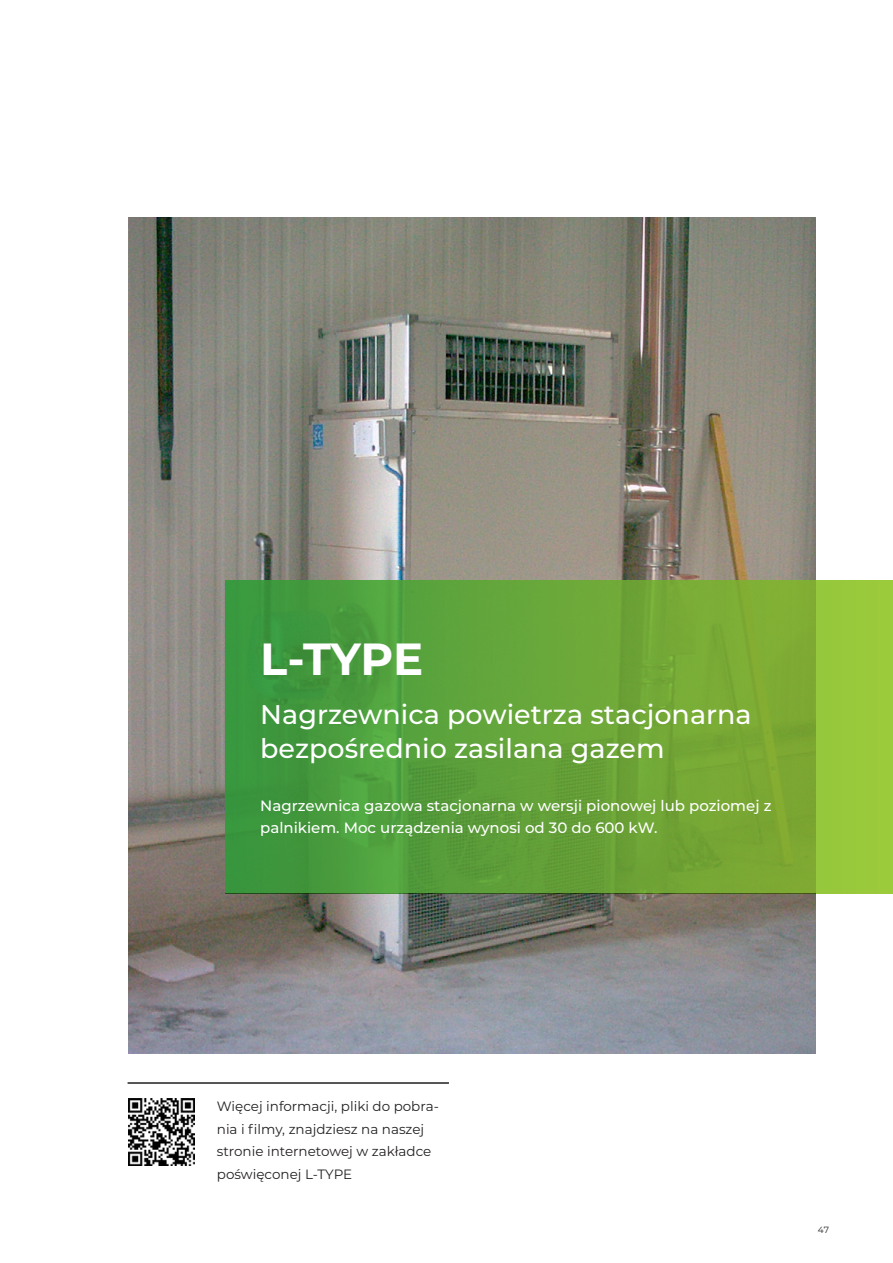
<style>
.page{position:relative;width:893px;height:1263px;background:#fff}
.page>*{position:absolute;margin:0;border:0;box-sizing:border-box;transform-origin:0 0}
.t1{font:700 45px "Montserrat";color:#fff}
.t2{font:500 27px/34.5px "Montserrat";color:#fff}
.t3{font:500 15px/22.5px "Montserrat";color:#fff}
.t4{font:13.5px/22.5px "Montserrat";color:#231f20}
.t5{font:9px "Montserrat";color:#231f20}
</style>
<div class="page">
<img style="left:128px;top:218px;width:688px;height:836px">
<svg style="left:225px;top:580px;width:668px;height:313px"></svg>
<hr style="left:128px;top:1082px;width:321px;height:2px;background:#231f20">
<img style="left:128px;top:1099px;width:67px;height:66px">
<p class="t1" style="left:260px;top:627px;width:164px">L-TYPE</p>
<p class="t2" style="left:260px;top:696px;width:493px">Nagrzewnica powietrza stacjonarna bezpośrednio zasilana gazem</p>
<p class="t3" style="left:260px;top:794px;width:513px">Nagrzewnica gazowa stacjonarna w wersji pionowej lub poziomej z palnikiem. Moc urządzenia wynosi od 30 do 600 kW.</p>
<p class="t4" style="left:217px;top:1095px;width:223px">Więcej informacji, pliki do pobra&shy;nia i filmy, znajdziesz na naszej stronie internetowej w zakładce poświęconej L-TYPE</p>
<p class="t5" style="left:818px;top:1224px;width:13px">47</p>
</div>
